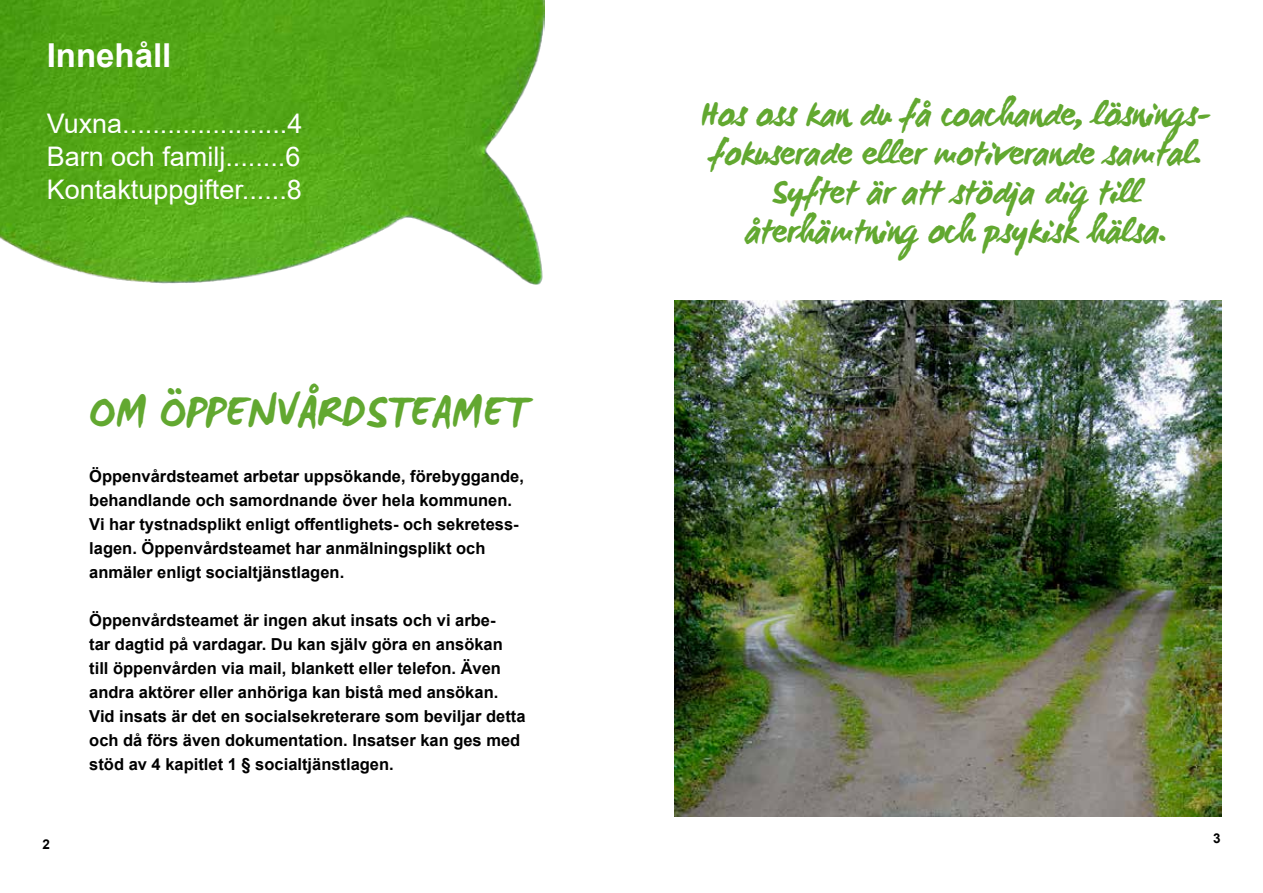
<style>
.page{position:relative;width:1263px;height:893px;background:#fff}
.page>*{position:absolute;margin:0;border:0;box-sizing:border-box;transform-origin:0 0}
.t1{font:700 46.5px "WC Mano Negra Bta";color:#62a830}
.t2{font:700 34.5px/39px "WC Mano Negra Bta";color:#62a830;text-align:center}
.t3{font:700 33px "Arial";color:#fff}
.t4{font:27px/33px "Arial";color:#fff;text-align:justify}
.t5{font:700 16.5px/24px "Arial";color:#000}
.t6{font:700 13.5px "Arial";color:#000}
</style>
<div class="page">
<img style="left:0;top:0;width:545px;height:284px">
<img style="left:675px;top:300px;width:546px;height:516px">
<h3 class="t3" style="left:47px;top:32px;width:126px">Innehåll</h3>
<h3 class="t4" style="left:47px;top:106px;width:257px">Vuxna......................4<br>Barn och familj........6<br>Kontaktuppgifter......8</h3>
<h1 class="t1" style="left:89px;top:380px;width:440px">OM ÖPPENVÅRDSTEAMET</h1>
<p class="t6" style="left:43px;top:834px;width:9px">2</p>
<p class="t5" style="left:89px;top:464px;width:436px">Öppenvårdsteamet arbetar uppsökande, förebyggande, behandlande och samordnande över hela kommunen.<br>Vi har tystnadsplikt enligt offentlighets- och sekretess&shy;lagen. Öppenvårdsteamet har anmälningsplikt och anmäler enligt socialtjänstlagen.</p>
<p class="t5" style="left:89px;top:608px;width:438px">Öppenvårdsteamet är ingen akut insats och vi arbe-<br>tar dagtid på vardagar. Du kan själv göra en ansökan till öppenvården via mail, blankett eller telefon. Även andra aktörer eller anhöriga kan bistå med ansökan.<br>Vid insats är det en socialsekreterare som beviljar detta och då förs även dokumentation. Insatser kan ges med stöd av 4 kapitlet 1 § socialtjänstlagen.</p>
<h2 class="t2" style="left:701px;top:91px;width:512px">Hos oss kan du få coachande, lösnings&shy;fokuserade eller motiverande samtal.<br>Syftet är att stödja dig till återhämtning och psykisk hälsa.</h2>
<p class="t6" style="left:1213px;top:829px;width:9px">3</p>
</div>
